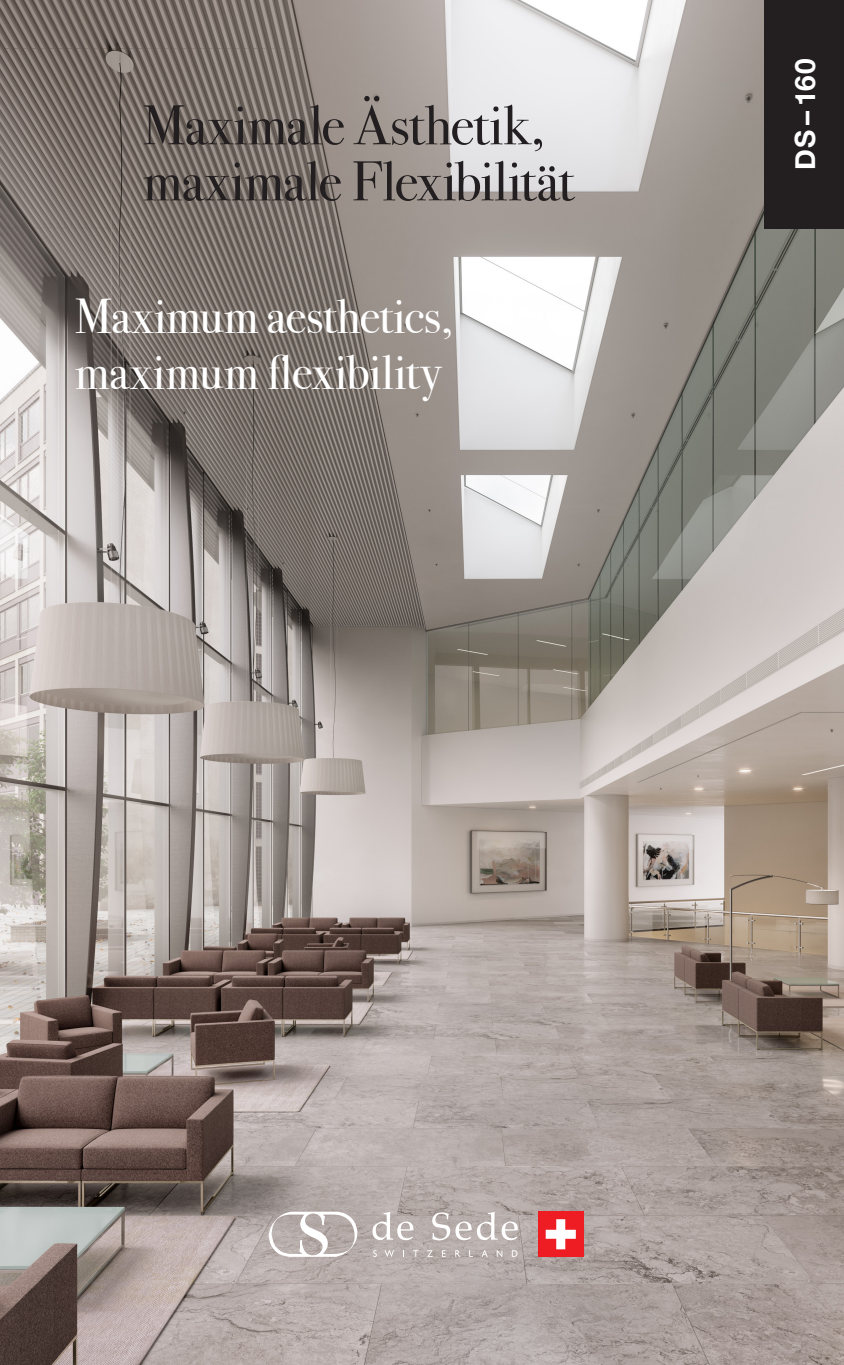
<style>
.page{position:relative;width:844px;height:1365px;background:#fff}
.page>*{position:absolute;margin:0;border:0;box-sizing:border-box;transform-origin:0 0}
.Headline-coverpage-3{font:56px "Bodoni Svty Two ITCTT";color:#231f20}
.Headline-coverpage-3-2{font:49px/56px "Bodoni Svty Two ITCTT";color:#fff}
.t1{font:700 28px "Helvetica Neue";color:#fff}
</style>
<div class="page">
<img style="left:0;top:0;width:843px;height:1364px">
<div style="left:764px;top:0;width:79px;height:228px;background:#231f20"></div>
<svg style="left:268px;top:1210px;width:91px;height:46px"></svg>
<svg style="left:372px;top:1211px;width:41px;height:28px"></svg>
<svg style="left:432px;top:1212px;width:39px;height:28px"></svg>
<svg style="left:477px;top:1211px;width:40px;height:28px"></svg>
<svg style="left:373px;top:1249px;width:4px;height:7px"></svg>
<svg style="left:384px;top:1249px;width:10px;height:7px"></svg>
<svg style="left:413px;top:1249px;width:5px;height:7px"></svg>
<svg style="left:427px;top:1249px;width:5px;height:7px"></svg>
<svg style="left:442px;top:1249px;width:3px;height:7px"></svg>
<svg style="left:455px;top:1249px;width:5px;height:7px"></svg>
<svg style="left:469px;top:1249px;width:4px;height:7px"></svg>
<svg style="left:481px;top:1249px;width:6px;height:7px"></svg>
<svg style="left:496px;top:1249px;width:6px;height:7px"></svg>
<svg style="left:511px;top:1250px;width:6px;height:6px"></svg>
<div style="left:538px;top:1211px;width:45px;height:45px;background:#ee1d23"></div>
<svg style="left:545px;top:1219px;width:30px;height:30px"></svg>
<p class="Headline-coverpage-3" style="left:143px;top:79px;width:403px">Maximale Ästhetik,</p>
<p class="Headline-coverpage-3" style="left:143px;top:135px;width:432px">maximale Flexibilität</p>
<p class="Headline-coverpage-3-2" style="left:75px;top:283px;width:379px">Maximum aesthetics, maximum flexibility</p>
<p class="t1" style="left:783px;top:170px;width:113px;rotate:-90deg">DS– 160</p>
</div>
